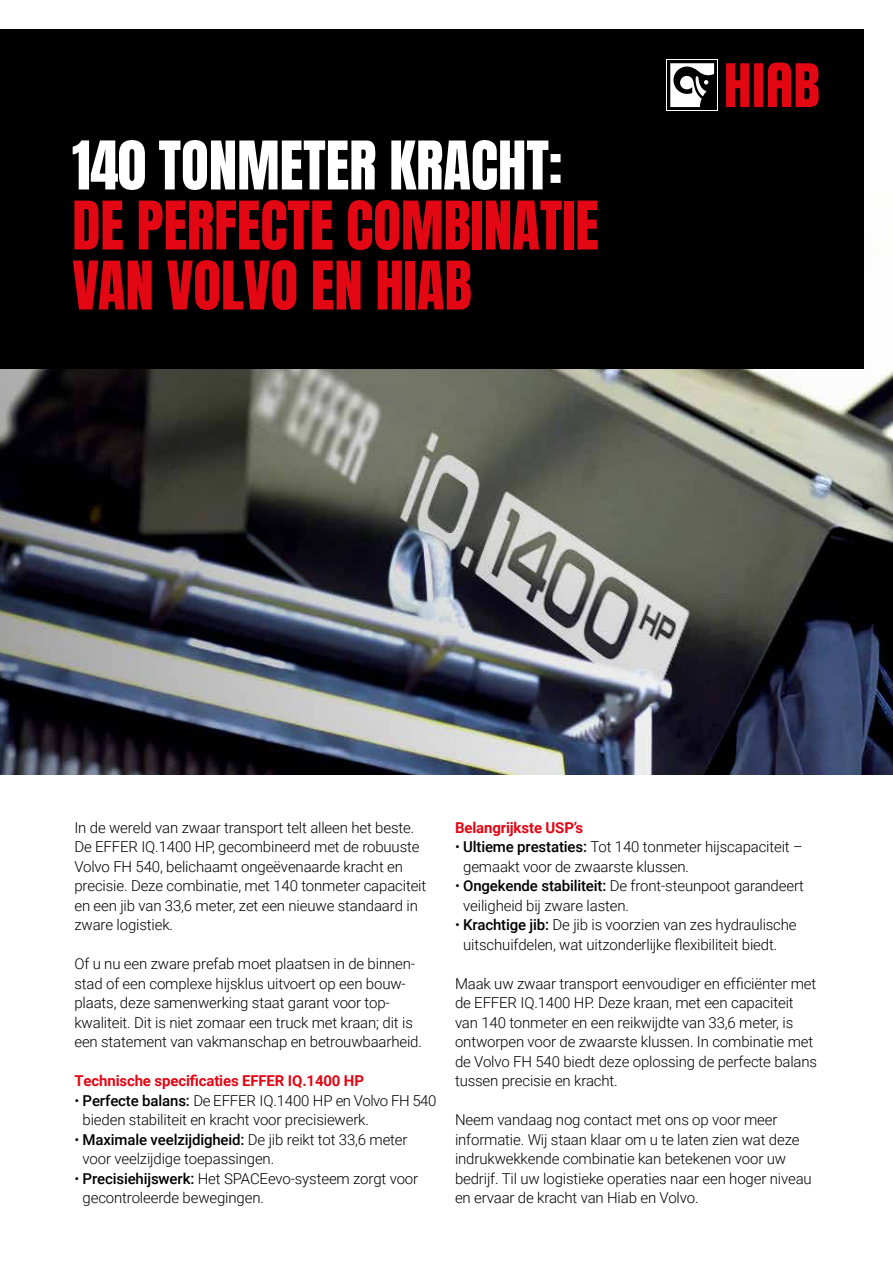
<style>
.page{position:relative;width:893px;height:1263px;background:#fff}
.page>*{position:absolute;margin:0;border:0;box-sizing:border-box;transform-origin:0 0}
.t1{font:57px/60px "Anton";color:#e30613}
.t2{font:57px "Anton";color:#fff}
.t3{font:300 15px/19.5px "Roboto";letter-spacing:-.01em;color:#000}
.t4{font:700 15px "Roboto";letter-spacing:-.01em;color:#e30613}
.s1{font-weight:500}
</style>
<div class="page">
<img style="left:0;top:195px;width:893px;height:579px">
<div style="left:0;top:30px;width:863px;height:339px;background:#000"></div>
<svg style="left:726px;top:62px;width:93px;height:45px"></svg>
<div style="left:667px;top:60px;width:51px;height:51px;background:#fff"></div>
<div style="left:667px;top:60px;width:50px;height:50px;background:#000"></div>
<svg style="left:670px;top:63px;width:44px;height:44px"></svg>
<h1 class="t2" style="left:72px;top:136px;width:492px">140 TONMETER KRACHT:</h1>
<h1 class="t1" style="left:72px;top:200px;width:528px">DE PERFECTE COMBINATIE<br>VAN VOLVO EN HIAB</h1>
<p class="t3" style="left:74px;top:817px;width:353px">In de wereld van zwaar transport telt alleen het beste.<br>De EFFER IQ.1400 HP, gecombineerd met de robuuste Volvo FH 540, belichaamt ongeëvenaarde kracht en precisie. Deze combinatie, met 140 tonmeter capaciteit en een jib van 33,6 meter, zet een nieuwe standaard in zware logistiek.</p>
<p class="t3" style="left:74px;top:953px;width:349px">Of u nu een zware prefab moet plaatsen in de binnen&shy;stad of een complexe hijsklus uitvoert op een bouw&shy;plaats, deze samenwerking staat garant voor top&shy;kwaliteit. Dit is niet zomaar een truck met kraan; dit is een statement van vakmanschap en betrouwbaarheid.</p>
<p class="t4" style="left:74px;top:1070px;width:291px">Technische specificaties EFFER IQ.1400 HP</p>
<p class="t3" style="left:83px;top:1090px;width:355px;text-indent:-8px">• <span class="s1">Perfecte balans:</span> De EFFER IQ.1400 HP en Volvo FH 540 bieden stabiliteit en kracht voor precisiewerk.</p>
<p class="t3" style="left:83px;top:1129px;width:326px;text-indent:-8px">• <span class="s1">Maximale veelzijdigheid:</span> De jib reikt tot 33,6 meter voor veelzijdige toepassingen.</p>
<p class="t3" style="left:83px;top:1168px;width:337px;text-indent:-8px">• <span class="s1">Precisiehijswerk:</span> Het SPACEevo-systeem zorgt voor gecontroleerde bewegingen.</p>
<p class="t4" style="left:455px;top:817px;width:130px">Belangrijkste USP’s</p>
<p class="t3" style="left:463px;top:836px;width:341px;text-indent:-8px">• <span class="s1">Ultieme prestaties:</span> Tot 140 tonmeter hijscapaciteit – gemaakt voor de zwaarste klussen.</p>
<p class="t3" style="left:463px;top:875px;width:342px;text-indent:-8px">• <span class="s1">Ongekende stabiliteit:</span> De front-steunpoot garandeert veiligheid bij zware lasten.</p>
<p class="t3" style="left:463px;top:914px;width:335px;text-indent:-8px">• <span class="s1">Krachtige jib:</span> De jib is voorzien van zes hydraulische uitschuifdelen, wat uitzonderlijke flexibiliteit biedt.</p>
<p class="t3" style="left:455px;top:973px;width:364px">Maak uw zwaar transport eenvoudiger en efficiënter met de EFFER IQ.1400 HP. Deze kraan, met een capaciteit van 140 tonmeter en een reikwijdte van 33,6 meter, is ontworpen voor de zwaarste klussen. In combinatie met de Volvo FH 540 biedt deze oplossing de perfecte balans tussen precisie en kracht.</p>
<p class="t3" style="left:455px;top:1109px;width:358px">Neem vandaag nog contact met ons op voor meer informatie. Wij staan klaar om u te laten zien wat deze indrukwekkende combinatie kan betekenen voor uw bedrijf. Til uw logistieke operaties naar een hoger niveau en ervaar de kracht van Hiab en Volvo.</p>
</div>
